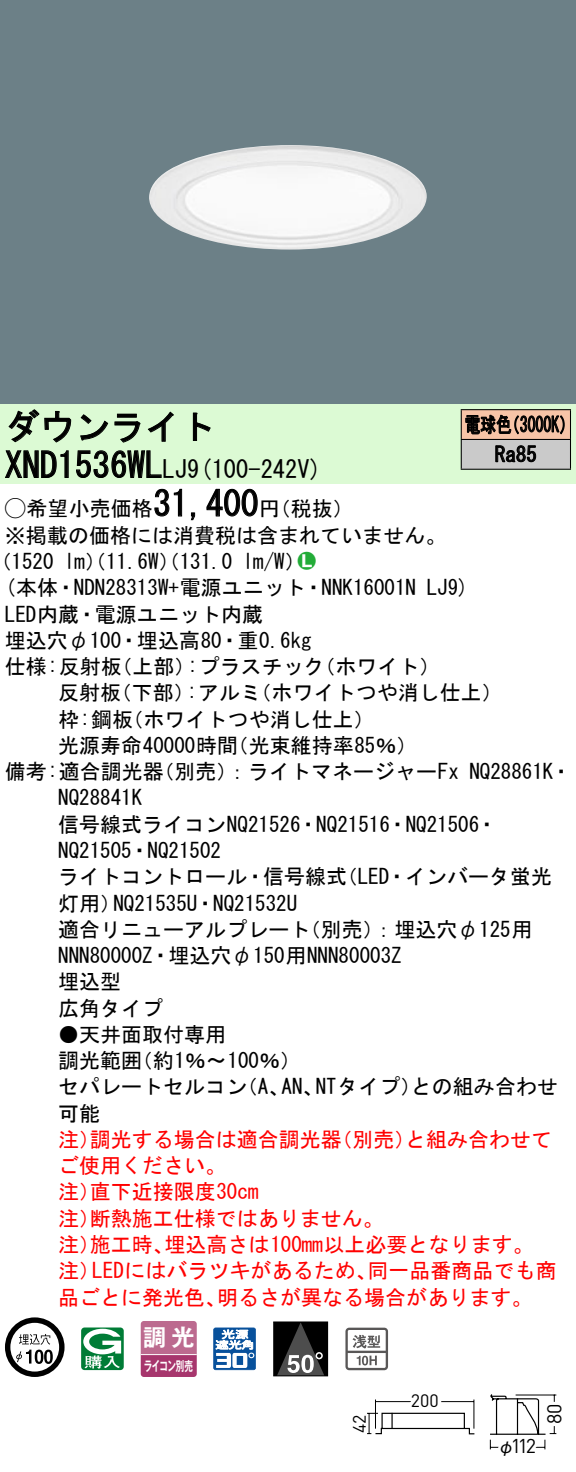
<style>
.page{position:relative;width:576px;height:1472px;background:#fff}
.page>*{position:absolute;margin:0;border:0;box-sizing:border-box;transform-origin:0 0}
.t1{font:35px "MS Gothic";color:#000}
.t2{font:24.5px "MS Gothic";color:#000}
.t3{font:23.1px "Gothic MB101 Pro De Bold 90 pv RKSJ H";color:#fff}
.t4{font:21px/26.2px "MS Gothic";color:#000}
.t5{font:21px/26.2px "MS Gothic";color:#f00}
.t6{font:21px/29.8px "MS Gothic";color:#000;scale:.75 1}
.t7{font:21px "Ford Classification 1";color:#23ac38}
.t8{font:19.95px "DINOT";color:#000}
.t9{font:17.85px "DINOT";color:#000}
.t10{font:17.5px "Gothic BBB Pro Medium 90 pv RKSJ H";color:#000}
.t11{font:13.3px "Gothic MB101 Pro De Bold 90 pv RKSJ H";letter-spacing:-.05em;color:#fff;scale:.65 1}
.s1{font-size:24.5px}
.s2{font-family:"Ford Classification 1"}
.s3{color:#fff}
</style>
<div class="page">
<div style="left:0;top:0;width:575px;height:404px;background:#6c8087"></div>
<img style="left:149px;top:145px;width:278px;height:104px">
<div style="left:0;top:404px;width:575px;height:79px;background:#dcfad4"></div>
<svg style="left:8px;top:409px;width:64px;height:34px"></svg>
<svg style="left:80px;top:413px;width:60px;height:30px"></svg>
<svg style="left:147px;top:411px;width:26px;height:31px"></svg>
<svg style="left:192px;top:412px;width:19px;height:29px"></svg>
<svg style="left:5px;top:450px;width:64px;height:28px"></svg>
<svg style="left:76px;top:450px;width:86px;height:28px"></svg>
<svg style="left:154px;top:488px;width:28px;height:29px"></svg>
<svg style="left:191px;top:512px;width:5px;height:8px"></svg>
<svg style="left:206px;top:488px;width:52px;height:29px"></svg>
<svg style="left:5px;top:1317px;width:59px;height:59px"></svg>
<svg style="left:44px;top:1349px;width:9px;height:14px"></svg>
<svg style="left:81px;top:1327px;width:43px;height:42px"></svg>
<svg style="left:140px;top:1321px;width:56px;height:55px;background:#b65b85"></svg>
<hr style="left:141px;top:1353px;width:55px;height:1px;background:#fff">
<svg style="left:213px;top:1327px;width:43px;height:42px"></svg>
<div style="left:273px;top:1321px;width:54px;height:54px;background:#000"></div>
<svg style="left:278px;top:1323px;width:45px;height:50px"></svg>
<div style="left:273px;top:1321px;width:55px;height:54px;border:1px solid #000"></div>
<svg style="left:345px;top:1327px;width:43px;height:42px"></svg>
<div style="left:461px;top:409px;width:109px;height:30px;background:#f7c4a7"></div>
<div style="left:461px;top:439px;width:109px;height:30px;background:#cacaca"></div>
<hr style="left:460px;top:409px;width:110px;height:1px;background:#000">
<hr style="left:569px;top:410px;width:2px;height:29px;background:#000">
<hr style="left:460px;top:439px;width:110px;height:1px;background:#000">
<hr style="left:569px;top:440px;width:2px;height:28px;background:#000">
<hr style="left:460px;top:468px;width:110px;height:2px;background:#000">
<svg style="left:460px;top:410px;width:104px;height:58px"></svg>
<svg style="left:489px;top:1394px;width:68px;height:56px"></svg>
<svg style="left:367px;top:1399px;width:108px;height:36px"></svg>
<h1 class="t1" style="left:5px;top:409px;width:212px">ダウンライト</h1>
<p class="t2" style="left:187px;top:456px;width:136px">(9 100-242 (V</p>
<h1 class="t1" style="left:5px;top:447px;width:184px">XND1536WL<span class="s1">LJ</span></h1>
<h1 class="t1" style="left:153px;top:486px;width:106px">31,400</h1>
<p class="t4" style="left:5px;top:495px;width:442px"><span class="s2">A</span>希望小売価格<br>※掲載の価格には消費税は含まれていません。</p>
<p class="t7" style="left:298px;top:550px;width:19px">2<span class="s3">7</span></p>
<p class="t4" style="left:259px;top:495px;width:96px">（円税抜(</p>
<p class="t4" style="left:243px;top:548px;width:64px">l m (W/</p>
<p class="t4" style="left:-9px;top:548px;width:65px">（1520</p>
<p class="t4" style="left:64px;top:548px;width:169px">lm）（11.6 ）（W 131.0</p>
<p class="t6" style="left:494px;top:409px;width:57px;text-indent:-30px">電球色<br>Ra85</p>
<p class="t6" style="left:504px;top:409px;width:96px">（3000 (K</p>
<p class="t4" style="left:5px;top:574px;width:412px">(本体・NDN28313 +W 電源ユニット・NNK16001N</p>
<p class="t4" style="left:5px;top:600px;width:259px">LED内蔵・電源ユニット内蔵</p>
<p class="t4" style="left:5px;top:627px;width:308px">埋込穴φ100・埋込高80・重0.6kg</p>
<p class="t4" style="left:314px;top:653px;width:127px">（ホワイト(</p>
<p class="t4" style="left:426px;top:574px;width:44px">LJ (9</p>
<p class="t4" style="left:187px;top:653px;width:139px">:プラスチック</p>
<p class="t4" style="left:5px;top:653px;width:118px">仕様:反射板</p>
<p class="t4" style="left:111px;top:653px;width:85px">（上部）</p>
<p class="t4" style="left:58px;top:679px;width:64px">反射板</p>
<p class="t4" style="left:111px;top:679px;width:85px">（下部）</p>
<p class="t4" style="left:187px;top:679px;width:76px">:アルミ</p>
<p class="t4" style="left:250px;top:679px;width:253px">（ホワイトつや消し仕上(</p>
<p class="t4" style="left:58px;top:705px;width:76px">枠:鋼板</p>
<p class="t4" style="left:122px;top:705px;width:253px">（ホワイトつや消し仕上(</p>
<p class="t4" style="left:58px;top:732px;width:181px">光源寿命40000時間</p>
<p class="t4" style="left:227px;top:732px;width:191px">（光束維持率85％(</p>
<p class="t4" style="left:153px;top:758px;width:307px">（別売：）ライトマネージャーFx</p>
<p class="t4" style="left:5px;top:758px;width:160px">備考:適合調光器</p>
<p class="t4" style="left:58px;top:784px;width:85px">NQ28841K</p>
<p class="t4" style="left:58px;top:810px;width:441px">信号線式ライコンNQ21526・NQ21516・NQ21506・</p>
<p class="t4" style="left:58px;top:837px;width:164px">NQ21505・NQ21502</p>
<p class="t4" style="left:336px;top:863px;width:217px">（LED・インバータ蛍光</p>
<p class="t4" style="left:469px;top:758px;width:104px">NQ28861 ・K</p>
<p class="t4" style="left:58px;top:863px;width:290px;text-align:center">ライトコントロール・信号線式<br>NQ21535 ・U NQ21532U</p>
<p class="t4" style="left:58px;top:889px;width:64px">灯用）</p>
<p class="t4" style="left:58px;top:915px;width:345px">適合リニューアルプレート<br>NNN80000 ・Z 埋込穴φ150用NNN80003Z埋込型<br>広角タイプ</p>
<p class="t4" style="left:132px;top:1020px;width:171px;text-indent:-73px">●天井面取付専用<br>（約1％〜100％(</p>
<p class="t4" style="left:300px;top:915px;width:234px">（別売：）埋込穴φ125用</p>
<p class="t4" style="left:58px;top:1047px;width:85px">調光範囲</p>
<p class="t4" style="left:315px;top:1073px;width:107px">NTタイプ）</p>
<p class="t4" style="left:411px;top:1073px;width:148px">との組み合わせ</p>
<p class="t4" style="left:58px;top:1073px;width:190px">セパレートセルコン可能</p>
<p class="t4" style="left:237px;top:1073px;width:54px">（、A</p>
<p class="t4" style="left:281px;top:1073px;width:43px">AN、</p>
<p class="t5" style="left:90px;top:1125px;width:253px">調光する場合は適合調光器</p>
<p class="t5" style="left:331px;top:1125px;width:85px">（別売）</p>
<p class="t5" style="left:405px;top:1125px;width:148px">と組み合わせて</p>
<p class="t5" style="left:58px;top:1125px;width:43px">注）</p>
<p class="t5" style="left:58px;top:1152px;width:169px">ご使用ください。</p>
<p class="t5" style="left:90px;top:1178px;width:170px">直下近接限度30cm</p>
<p class="t5" style="left:90px;top:1178px;width:295px;text-indent:-32px">注）<br>断熱施工仕様ではありません。</p>
<p class="t5" style="left:58px;top:1204px;width:43px">注）</p>
<p class="t5" style="left:164px;top:1230px;width:370px">埋込高さは100mm以上必要となります。</p>
<p class="t5" style="left:90px;top:1230px;width:85px">施工時、</p>
<p class="t5" style="left:58px;top:1230px;width:43px">注）</p>
<p class="t5" style="left:92px;top:1257px;width:286px">LEDにはバラツキがあるため、</p>
<p class="t5" style="left:367px;top:1257px;width:190px">同一品番商品でも商</p>
<p class="t5" style="left:58px;top:1257px;width:43px">注）</p>
<p class="t5" style="left:58px;top:1283px;width:169px">品ごとに発光色、</p>
<p class="t5" style="left:217px;top:1283px;width:317px">明るさが異なる場合があります。</p>
<p class="t3" style="left:143px;top:1317px;width:53px">調光</p>
<p class="t11" style="left:144px;top:1354px;width:77px">ライコン別売</p>
<p class="t9" style="left:347px;top:1432px;width:20px;rotate:-90deg">42</p>
<p class="t9" style="left:410px;top:1387px;width:30px">200</p>
<p class="t8" style="left:510px;top:1431px;width:27px">112</p>
<p class="t10" style="left:497px;top:1431px;width:19px">φ</p>
<p class="t8" style="left:540px;top:1423px;width:22px;rotate:-90deg">80</p>
</div>
